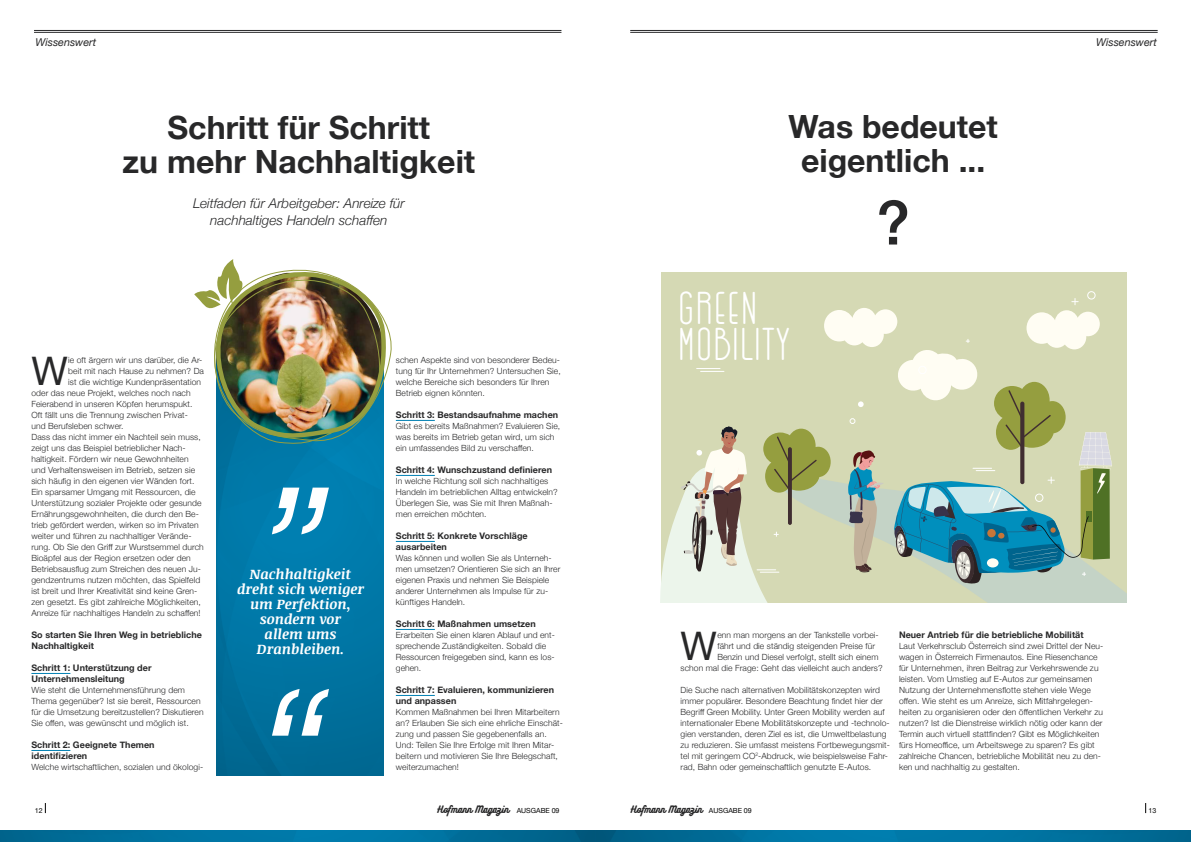
<style>
.page{position:relative;width:1191px;height:842px;background:#fff}
.page>*{position:absolute;margin:0;border:0;box-sizing:border-box;transform-origin:0 0}
.t1{font:500 61px "Helvetica Neue";color:#282829}
.t2{font:46px/36px "GOGOIA";color:#fff}
.t3{font:39.3px "Helvetica Neue";color:#282829}
.t4{font:700 32px/34px "Helvetica Neue";color:#282829;text-align:center}
.t5{font:italic 700 14px/15px "Noticia Text";color:#fff;text-align:center}
.t6{font:italic 300 13.5px/16.2px "Helvetica Neue";color:#282829;text-align:center}
.t7{font:italic 10.8px "Helvetica Neue";color:#282829}
.t8{font:700 9px/11px "Helvetica Neue";letter-spacing:.005em;color:#282829}
.t9{font:8.8px "Bukhari Script";color:#282829}
.t10{font:300 8.5px/11px "Helvetica Neue";letter-spacing:.01em;color:#282829}
.t11{font:7px "Helvetica Neue";color:#000}
.s1{font-family:"Helvetica Neue";font-size:7px;color:#000}
</style>
<div class="page">
<hr style="left:630px;top:30px;width:527px;height:1px;background:#282829">
<hr style="left:630px;top:32px;width:527px;height:1px;background:#282829">
<svg style="left:595px;top:830px;width:596px;height:12px;background:#00709d"></svg>
<img style="left:0;top:830px;width:595px;height:12px">
<hr style="left:34px;top:30px;width:527px;height:1px;background:#282829">
<hr style="left:34px;top:32px;width:527px;height:1px;background:#282829">
<img style="left:217px;top:445px;width:167px;height:330px">
<div style="left:660px;top:272px;width:466px;height:330px;background:#d5d9b4"></div>
<svg style="left:1112px;top:583px;width:14px;height:19px"></svg>
<hr style="left:31px;top:673px;width:39px;height:1px;background:#0080b3">
<hr style="left:31px;top:750px;width:39px;height:1px;background:#0080b3">
<hr style="left:396px;top:420px;width:39px;height:1px;background:#0080b3">
<hr style="left:396px;top:475px;width:39px;height:1px;background:#0080b3">
<hr style="left:396px;top:541px;width:39px;height:1px;background:#0080b3">
<hr style="left:396px;top:629px;width:39px;height:1px;background:#0080b3">
<hr style="left:396px;top:695px;width:39px;height:1px;background:#0080b3">
<svg style="left:272px;top:488px;width:57px;height:46px"></svg>
<div style="left:1087px;top:291px;width:8px;height:9px;border:1px solid #fff;border-radius:50%"></div>
<svg style="left:660px;top:298px;width:452px;height:304px"></svg>
<svg style="left:272px;top:689px;width:57px;height:47px"></svg>
<img style="left:194px;top:259px;width:202px;height:186px">
<p class="t7" style="left:35px;top:35px;width:62px">Wissenswert</p>
<p class="t7" style="left:1096px;top:35px;width:62px">Wissenswert</p>
<h3 class="t4" style="left:123px;top:111px;width:354px">Schritt für Schritt<br>zu mehr Nachhaltigkeit</h3>
<h3 class="t6" style="left:193px;top:195px;width:213px">Leitfaden für Arbeitgeber: Anreize für nachhaltiges Handeln schaffen</h3>
<h3 class="t3" style="left:31px;top:343px;width:38px">W</h3>
<p class="t10" style="left:68px;top:354px;width:136px">ie oft ärgern wir uns darüber, die Ar-</p>
<p class="t10" style="left:68px;top:365px;width:137px">beit mit nach Hause zu nehmen? Da</p>
<p class="t10" style="left:68px;top:376px;width:134px">ist die wichtige Kundenpräsentation</p>
<p class="t10" style="left:31px;top:387px;width:161px">oder das neue Projekt, welches noch nach</p>
<p class="t10" style="left:31px;top:398px;width:163px">Feierabend in unseren Köpfen herumspukt.</p>
<p class="t10" style="left:31px;top:409px;width:158px">Oft fällt uns die Trennung zwischen Privat-</p>
<p class="t10" style="left:31px;top:420px;width:94px">und Berufsleben schwer.</p>
<p class="t10" style="left:31px;top:431px;width:171px">Dass das nicht immer ein Nachteil sein muss,</p>
<p class="t10" style="left:31px;top:442px;width:156px">zeigt uns das Beispiel betrieblicher Nach-</p>
<p class="t10" style="left:31px;top:453px;width:159px">haltigkeit. Fördern wir neue Gewohnheiten</p>
<p class="t10" style="left:31px;top:464px;width:165px">und Verhaltensweisen im Betrieb, setzen sie</p>
<p class="t10" style="left:31px;top:475px;width:165px">sich häufig in den eigenen vier Wänden fort.</p>
<p class="t10" style="left:31px;top:486px;width:166px">Ein sparsamer Umgang mit Ressourcen, die</p>
<p class="t10" style="left:31px;top:497px;width:172px">Unterstützung sozialer Projekte oder gesunde</p>
<p class="t10" style="left:31px;top:508px;width:169px">Ernährungsgewohnheiten, die durch den Be-</p>
<p class="t10" style="left:31px;top:519px;width:169px">trieb gefördert werden, wirken so im Privaten</p>
<p class="t10" style="left:31px;top:530px;width:162px">weiter und führen zu nachhaltiger Verände-</p>
<p class="t10" style="left:31px;top:541px;width:174px">rung. Ob Sie den Griff zur Wurstsemmel durch</p>
<p class="t10" style="left:31px;top:552px;width:161px">Bioäpfel aus der Region ersetzen oder den</p>
<p class="t10" style="left:31px;top:563px;width:171px">Betriebsausflug zum Streichen des neuen Ju-</p>
<p class="t10" style="left:31px;top:574px;width:170px">gendzentrums nutzen möchten, das Spielfeld</p>
<p class="t10" style="left:31px;top:585px;width:167px">ist breit und Ihrer Kreativität sind keine Gren-</p>
<p class="t10" style="left:31px;top:596px;width:171px">zen gesetzt. Es gibt zahlreiche Möglichkeiten,</p>
<p class="t10" style="left:31px;top:607px;width:171px">Anreize für nachhaltiges Handeln zu schaffen!</p>
<p class="t8" style="left:31px;top:630px;width:172px">So starten Sie Ihren Weg in betriebliche<br>Nachhaltigkeit</p>
<p class="t8" style="left:31px;top:663px;width:122px">Schritt 1: Unterstützung der<br>Unternehmensleitung</p>
<p class="t10" style="left:31px;top:684px;width:174px">Wie steht die Unternehmensführung dem Thema gegenüber? Ist sie bereit, Ressourcen für die Umsetzung bereitzustellen? Diskutieren Sie offen, was gewünscht und möglich ist.</p>
<p class="t8" style="left:31px;top:740px;width:125px">Schritt 2: Geeignete Themen identifizieren</p>
<p class="t10" style="left:31px;top:761px;width:173px">Welche wirtschaftlichen, sozialen und ökologi-</p>
<h3 class="t5" style="left:237px;top:566px;width:128px">Nachhaltigkeit dreht sich weniger um Perfektion, sondern vor<br>allem ums<br>Dranbleiben.</h3>
<p class="t10" style="left:396px;top:354px;width:166px">schen Aspekte sind von besonderer Bedeu&shy;tung für Ihr Unternehmen? Untersuchen Sie, welche Bereiche sich besonders für Ihren Betrieb eignen könnten.</p>
<p class="t8" style="left:396px;top:410px;width:164px">Schritt 3: Bestandsaufnahme machen</p>
<p class="t10" style="left:396px;top:420px;width:166px">Gibt es bereits Maßnahmen? Evaluieren Sie, was bereits im Betrieb getan wird, um sich ein umfassendes Bild zu verschaffen.</p>
<p class="t8" style="left:396px;top:465px;width:158px">Schritt 4: Wunschzustand definieren</p>
<p class="t10" style="left:396px;top:475px;width:163px">In welche Richtung soll sich nachhaltiges Handeln im betrieblichen Alltag entwickeln?<br>Überlegen Sie, was Sie mit Ihren Maßnah&shy;men erreichen möchten.</p>
<p class="t8" style="left:396px;top:531px;width:133px">Schritt 5: Konkrete Vorschläge ausarbeiten</p>
<p class="t10" style="left:396px;top:552px;width:166px">Was können und wollen Sie als Unterneh&shy;men umsetzen? Orientieren Sie sich an Ihrer eigenen Praxis und nehmen Sie Beispiele anderer Unternehmen als Impulse für zu&shy;künftiges Handeln.</p>
<p class="t8" style="left:396px;top:619px;width:141px">Schritt 6: Maßnahmen umsetzen</p>
<p class="t10" style="left:396px;top:629px;width:161px">Erarbeiten Sie einen klaren Ablauf und ent&shy;sprechende Zuständigkeiten. Sobald die Ressourcen freigegeben sind, kann es los&shy;gehen.</p>
<p class="t8" style="left:396px;top:685px;width:160px">Schritt 7: Evaluieren, kommunizieren und anpassen</p>
<p class="t10" style="left:396px;top:706px;width:169px">Kommen Maßnahmen bei Ihren Mitarbeitern an? Erlauben Sie sich eine ehrliche Einschät&shy;zung und passen Sie gegebenenfalls an.<br>Und: Teilen Sie Ihre Erfolge mit Ihren Mitar&shy;beitern und motivieren Sie Ihre Belegschaft, weiterzumachen!</p>
<h3 class="t4" style="left:788px;top:110px;width:211px">Was bedeutet eigentlich ...</h3>
<h1 class="t1" style="left:876px;top:174px;width:35px">?</h1>
<h2 class="t2" style="left:677px;top:291px;width:114px">GREEN<br>MOBILITY</h2>
<h3 class="t3" style="left:680px;top:618px;width:38px">W</h3>
<p class="t10" style="left:717px;top:629px;width:163px">enn man morgens an der Tankstelle vorbei-</p>
<p class="t10" style="left:717px;top:640px;width:159px">fährt und die ständig steigenden Preise für</p>
<p class="t10" style="left:717px;top:651px;width:163px">Benzin und Diesel verfolgt, stellt sich einem</p>
<p class="t10" style="left:680px;top:662px;width:204px">schon mal die Frage: Geht das vielleicht auch anders?</p>
<p class="t10" style="left:680px;top:684px;width:211px">Die Suche nach alternativen Mobilitätskonzepten wird immer populärer. Besondere Beachtung findet hier der Begriff Green Mobility. Unter Green Mobility werden auf internationaler Ebene Mobilitätskonzepte und -technolo&shy;gien verstanden, deren Ziel es ist, die Umweltbelastung zu reduzieren. Sie umfasst meistens Fortbewegungsmit&shy;tel mit geringem CO<sup>2</sup>-Abdruck, wie beispielsweise Fahr&shy;rad, Bahn oder gemeinschaftlich genutzte E-Autos.</p>
<p class="t8" style="left:899px;top:630px;width:186px">Neuer Antrieb für die betriebliche Mobilität</p>
<p class="t10" style="left:899px;top:640px;width:206px">Laut Verkehrsclub Österreich sind zwei Drittel der Neu&shy;wagen in Österreich Firmenautos. Eine Riesenchance für Unternehmen, ihren Beitrag zur Verkehrswende zu leisten. Vom Umstieg auf E-Autos zur gemeinsamen Nutzung der Unternehmensflotte stehen viele Wege offen. Wie steht es um Anreize, sich Mitfahrgelegen&shy;heiten zu organisieren oder den öffentlichen Verkehr zu nutzen? Ist die Dienstreise wirklich nötig oder kann der Termin auch virtuell stattfinden? Gibt es Möglichkeiten fürs Homeoffice, um Arbeitswege zu sparen? Es gibt zahlreiche Chancen, betriebliche Mobilität neu zu den&shy;ken und nachhaltig zu gestalten.</p>
<p class="t11" style="left:35px;top:805px;width:9px">12</p>
<p class="t9" style="left:437px;top:804px;width:123px">Hofmann Magazin <span class="s1">AUSGABE 09</span></p>
<p class="t9" style="left:631px;top:804px;width:122px">Hofmann Magazin <span class="s1">AUSGABE 09</span></p>
<p class="t11" style="left:1148px;top:805px;width:9px">13</p>
</div>
